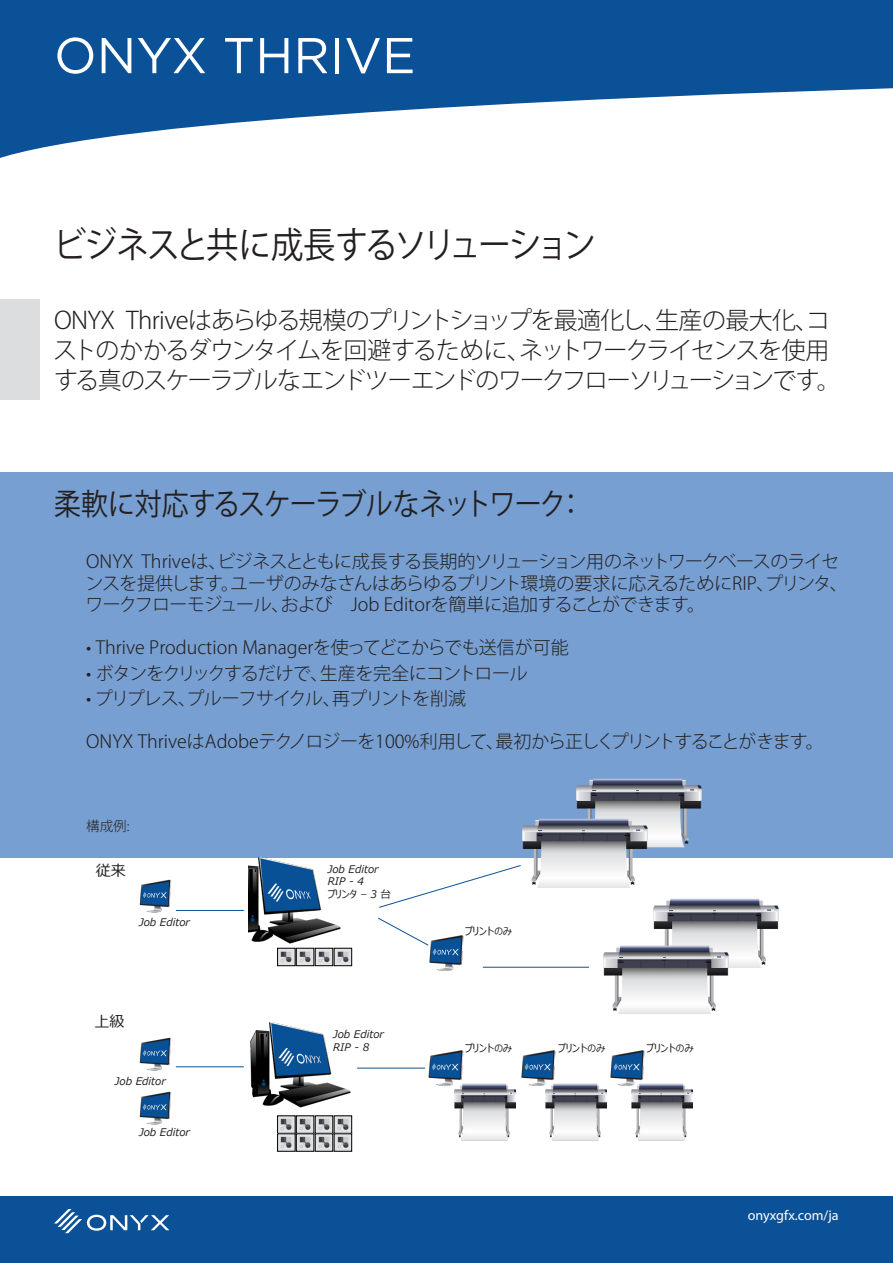
<style>
.page{position:relative;width:893px;height:1263px;background:#fff}
.page>*{position:absolute;margin:0;border:0;box-sizing:border-box;transform-origin:0 0}
.t1{font:50.25px "Gotham";color:#fff}
.t2{font:36px "Koz Go Pro";letter-spacing:-.08em;color:#231f20;scale:.9 1}
.t3{font:30px "Koz Go Pro";letter-spacing:-.05em;color:#231f20;scale:.9 1}
.t4{font:300 24px/30px "Koz Go Pro";letter-spacing:-.065em;color:#231f20}
.t5{font:300 18px/21.6px "Koz Go Pro";letter-spacing:-.03em;color:#231f20}
.t6{font:300 18px "Koz Go Pro";color:#231f20}
.t7{font:300 18px "Koz Go Pro";letter-spacing:-.05em;color:#231f20}
.t8{font:300 18px "Koz Go Pro";letter-spacing:-.075em;color:#231f20}
.t9{font:italic 15px "Meiryo UI";color:#231f20}
.t10{font:14.1px "Myriad Pro";color:#fff}
.t11{font:300 13.5px "Koz Go Pro";color:#231f20}
.t12{font:italic 10.5px "Meiryo UI";color:#231f20}
</style>
<div class="page">
<div style="left:0;top:1196px;width:893px;height:67px;background:#0b5197"></div>
<svg style="left:54px;top:1209px;width:115px;height:24px"></svg>
<div style="left:0;top:472px;width:893px;height:385px;background:#779fd1"></div>
<div style="left:0;top:299px;width:40px;height:101px;background:#dcdddf"></div>
<svg style="left:0;top:0;width:893px;height:158px;fill:#0b5197"></svg>
<img style="left:249px;top:857px;width:92px;height:87px">
<img style="left:250px;top:1022px;width:101px;height:86px">
<img style="left:279px;top:948px;width:71px;height:18px">
<div style="left:334px;top:948px;width:18px;height:18px;border:1px solid #000"></div>
<img style="left:139px;top:1091px;width:33px;height:34px">
<img style="left:139px;top:879px;width:38px;height:34px">
<img style="left:139px;top:1037px;width:38px;height:34px">
<img style="left:429px;top:935px;width:35px;height:36px">
<img style="left:610px;top:1050px;width:35px;height:36px">
<img style="left:577px;top:778px;width:125px;height:70px">
<img style="left:523px;top:810px;width:125px;height:78px">
<img style="left:653px;top:898px;width:125px;height:78px">
<img style="left:603px;top:936px;width:125px;height:78px">
<img style="left:631px;top:1076px;width:62px;height:65px">
<img style="left:546px;top:1083px;width:61px;height:58px">
<img style="left:521px;top:1050px;width:41px;height:43px">
<div style="left:277px;top:948px;width:19px;height:18px;border:1px solid #000"></div>
<div style="left:296px;top:948px;width:18px;height:18px;border:1px solid #000"></div>
<div style="left:315px;top:948px;width:18px;height:18px;border:1px solid #000"></div>
<img style="left:279px;top:1116px;width:71px;height:35px">
<div style="left:334px;top:1115px;width:18px;height:19px;border:1px solid #000"></div>
<div style="left:277px;top:1115px;width:19px;height:19px;border:1px solid #000"></div>
<div style="left:296px;top:1115px;width:18px;height:19px;border:1px solid #000"></div>
<div style="left:334px;top:1133px;width:18px;height:19px;border:1px solid #000"></div>
<div style="left:277px;top:1133px;width:19px;height:19px;border:1px solid #000"></div>
<div style="left:296px;top:1133px;width:18px;height:19px;border:1px solid #000"></div>
<div style="left:315px;top:1133px;width:18px;height:19px;border:1px solid #000"></div>
<img style="left:454px;top:1083px;width:62px;height:58px">
<img style="left:422px;top:1050px;width:47px;height:43px">
<hr style="left:176px;top:910px;width:68px;height:1px;background:#0b5197">
<hr style="left:176px;top:1066px;width:68px;height:1px;background:#0b5197">
<svg style="left:379px;top:865px;width:142px;height:43px"></svg>
<svg style="left:378px;top:917px;width:51px;height:29px"></svg>
<hr style="left:357px;top:1068px;width:68px;height:1px;background:#0b5197">
<hr style="left:483px;top:967px;width:106px;height:1px;background:#0b5197">
<p class="t1" style="left:54px;top:23px;width:363px">ONYX THRIVE</p>
<p class="t2" style="left:54px;top:221px;width:604px">ビジネスと共に成長するソリューション</p>
<p class="t4" style="left:53px;top:305px;width:789px">ONYX Thriveはあらゆる規模のプリントショップを最適化し、生産の最大化、コストのかかるダウンタイムを回避するために、ネットワークライセンスを使用する真のスケーラブルなエンドツーエンドのワークフローソリューションです。</p>
<p class="t3" style="left:54px;top:485px;width:591px">柔軟に対応するスケーラブルなネットワーク：</p>
<p class="t5" style="left:85px;top:551px;width:764px">ONYX Thriveは、ビジネスとともに成長する長期的ソリューション用のネットワークベースのライセンスを提供します。ユーザのみなさんはあらゆるプリント環境の要求に応えるためにRIP、プリンタ、ワークフローモジュール、および　Job Editorを簡単に追加することができます。</p>
<p class="t6" style="left:86px;top:635px;width:484px">• Thrive Production Managerを使ってどこからでも送信が可能</p>
<p class="t7" style="left:86px;top:661px;width:443px">• ボタンをクリックするだけで、生産を完全にコントロール</p>
<p class="t8" style="left:86px;top:687px;width:381px">• プリプレス、プルーフサイクル、再プリントを削減</p>
<p class="t5" style="left:86px;top:731px;width:739px">ONYX ThriveはAdobeテクノロジーを100%利用して、最初から正しくプリントすることがきます。</p>
<p class="t11" style="left:86px;top:817px;width:45px">構成例:</p>
<p class="t9" style="left:96px;top:860px;width:31px">従来</p>
<p class="t12" style="left:139px;top:914px;width:52px">Job Editor</p>
<p class="t9" style="left:94px;top:1011px;width:31px">上級</p>
<p class="t12" style="left:115px;top:1073px;width:52px">Job Editor</p>
<p class="t12" style="left:139px;top:1125px;width:52px">Job Editor</p>
<p class="t12" style="left:328px;top:861px;width:52px">Job Editor</p>
<p class="t12" style="left:328px;top:874px;width:38px">RIP - 4</p>
<p class="t12" style="left:328px;top:887px;width:65px">プリンタ – 3 台</p>
<p class="t12" style="left:333px;top:1027px;width:52px">Job Editor</p>
<p class="t12" style="left:333px;top:1040px;width:38px">RIP - 8</p>
<p class="t12" style="left:465px;top:924px;width:49px">プリントのみ</p>
<p class="t12" style="left:465px;top:1041px;width:49px">プリントのみ</p>
<p class="t12" style="left:558px;top:1041px;width:49px">プリントのみ</p>
<p class="t12" style="left:647px;top:1041px;width:49px">プリントのみ</p>
<p class="t10" style="left:748px;top:1206px;width:92px">onyxgfx.com/ja</p>
</div>
